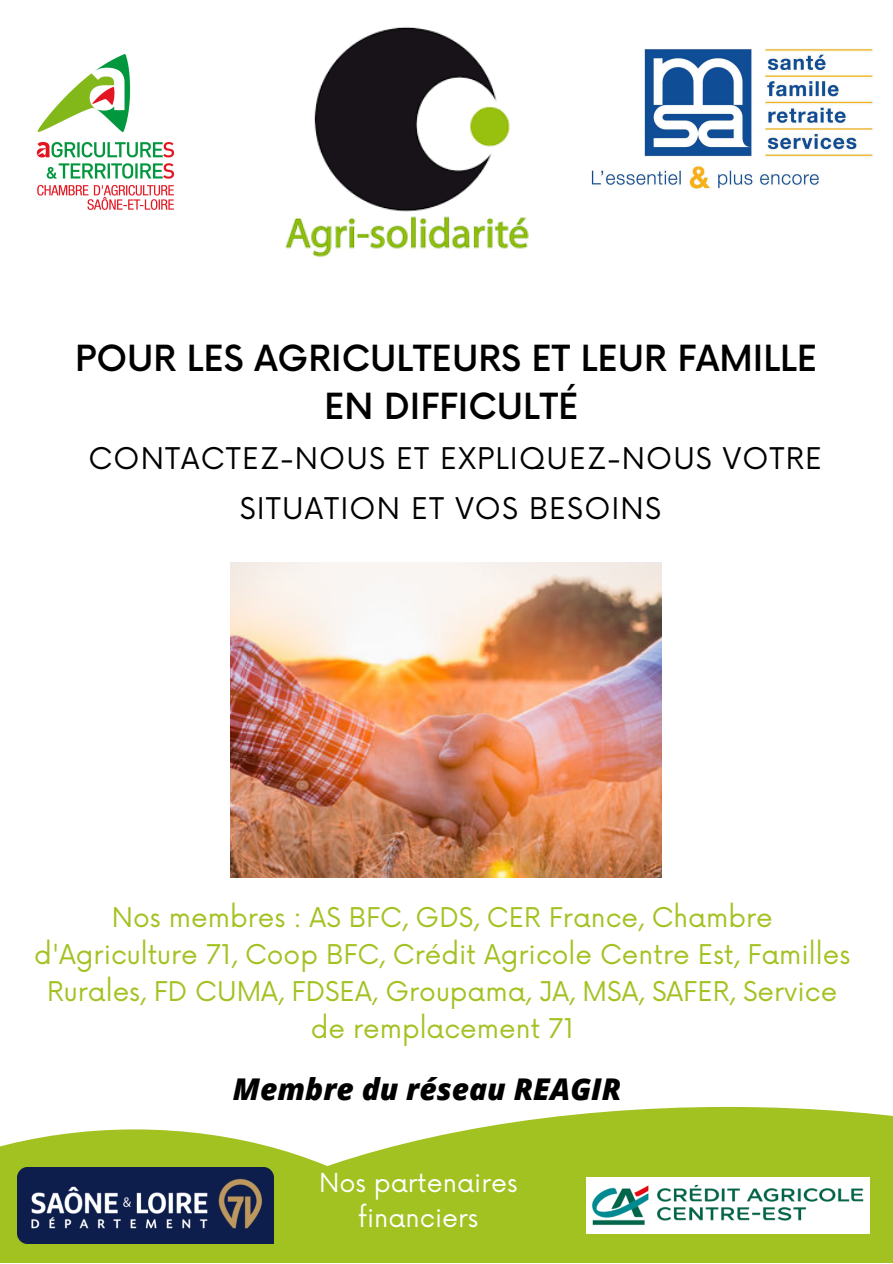
<style>
.page{position:relative;width:893px;height:1264px;background:#fff}
.page>*{position:absolute;margin:0;border:0;box-sizing:border-box;transform-origin:0 0}
.t1{font:500 35.1px/48.3px "Now";color:#000;text-align:center}
.t2{font:italic 800 30px "Open Sans";color:#000}
.t3{font:29.1px/50.6px "Now";letter-spacing:.04em;color:#000;text-align:center}
.t4{font:26.55px/37px "Now";color:#a2c222;text-align:center}
.t5{font:25.5px/34.8px "Now";color:#fff;text-align:center}
</style>
<div class="page">
<img style="left:231px;top:562px;width:430px;height:315px">
<div style="left:0;top:1129px;width:503px;height:133px;background:#a2c222"></div>
<svg style="left:105px;top:1106px;width:787px;height:156px;fill:#a2c222"></svg>
<img style="left:591px;top:48px;width:282px;height:141px">
<img style="left:36px;top:54px;width:138px;height:156px">
<img style="left:285px;top:27px;width:244px;height:230px">
<img style="left:17px;top:1167px;width:256px;height:75px">
<img style="left:587px;top:1177px;width:282px;height:56px">
<h1 class="t1" style="left:75px;top:336px;width:743px">POUR LES AGRICULTEURS ET LEUR FAMILLE<br>EN DIFFICULTÉ</h1>
<p class="t3" style="left:88px;top:434px;width:735px">CONTACTEZ-NOUS ET EXPLIQUEZ-NOUS VOTRE<br>SITUATION ET VOS BESOINS</p>
<p class="t4" style="left:34px;top:900px;width:817px">Nos membres : AS BFC, GDS, CER France, Chambre d'Agriculture 71, Coop BFC, Crédit Agricole Centre Est, Familles Rurales, FD CUMA, FDSEA, Groupama, JA, MSA, SAFER, Service de remplacement 71</p>
<p class="t2" style="left:233px;top:1067px;width:390px">Membre du réseau REAGIR</p>
<p class="t5" style="left:319px;top:1166px;width:200px">Nos partenaires financiers</p>
</div>
